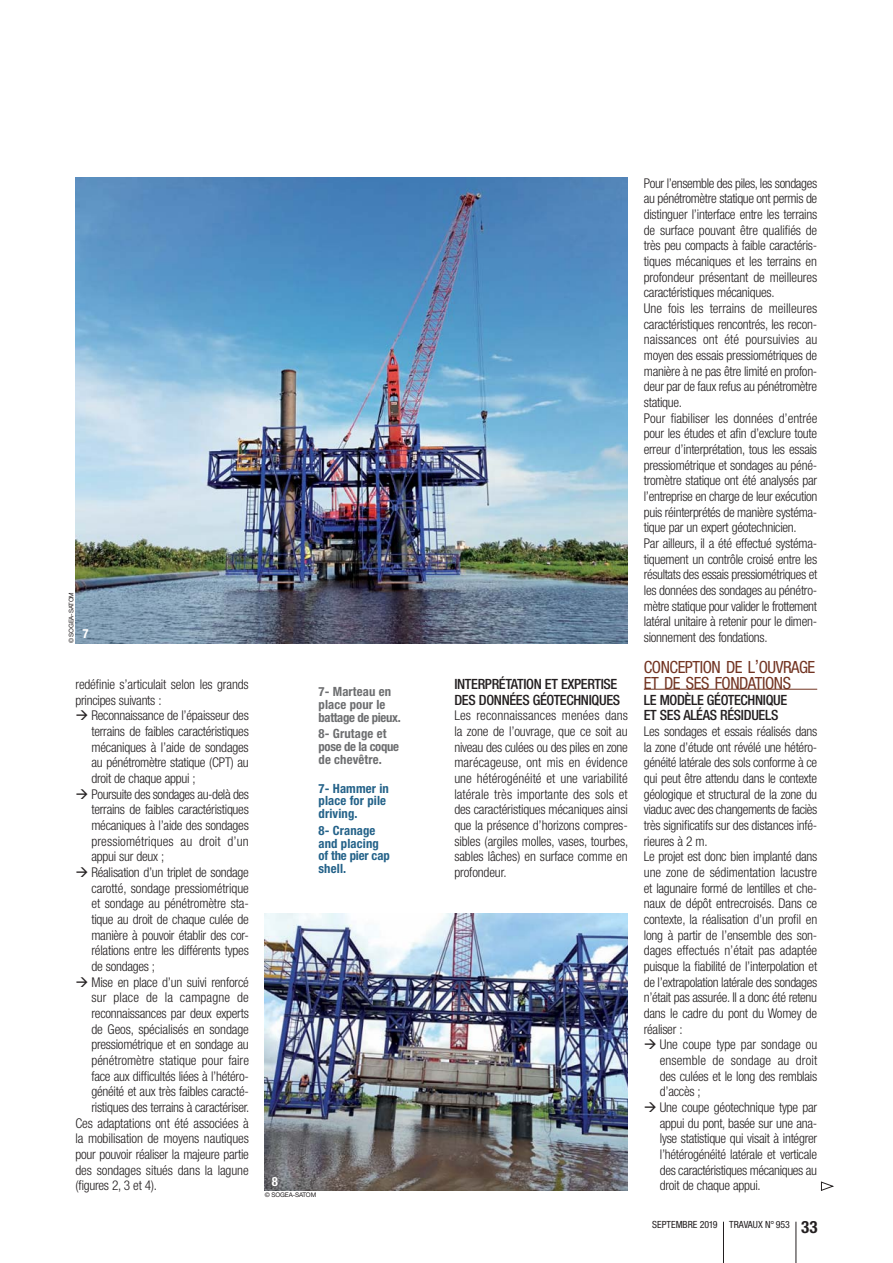
<style>
.page{position:relative;width:893px;height:1263px;background:#fff}
.page>*{position:absolute;margin:0;border:0;box-sizing:border-box;transform-origin:0 0}
.t1{font:condensed 16.8px/15.6px "Helvetica Neue";letter-spacing:-.03em;color:#723422}
.t2{font:500 condensed 14.1px/15.6px "Helvetica Neue";letter-spacing:-.025em;color:#231f20}
.t3{font:300 condensed 13.5px/15.6px "Helvetica Neue";letter-spacing:-.02em;color:#231f20}
.t4{font:300 condensed 13.5px "Helvetica Neue";letter-spacing:.01em;color:#231f20}
.t5{font:300 condensed 13.5px "Helvetica Neue";color:#231f20}
.t6{font:700 condensed 12.75px/12.8px "Helvetica Neue";letter-spacing:.01em;color:#6d6e70}
.t7{font:700 condensed 12.75px/12.8px "Helvetica Neue";letter-spacing:.01em;color:#246289}
.t8{font:700 condensed 12.75px "Helvetica Neue";color:#fff}
.t9{font:condensed 9.9px "Helvetica Neue";color:#231f20}
.t10{font:6.3px "Helvetica Neue";letter-spacing:-.02em;color:#231f20}
.s1{font-size:18.45px}
.s2{font-weight:700;font-size:16.95px}
</style>
<div class="page">
<hr style="left:723px;top:1222px;width:1px;height:41px;background:#231f20">
<hr style="left:796px;top:1222px;width:1px;height:41px;background:#231f20">
<hr style="left:644px;top:689px;width:173px;height:1px;background:#723422">
<img style="left:75px;top:178px;width:553px;height:465px">
<img style="left:265px;top:913px;width:363px;height:278px">
<svg style="left:821px;top:1182px;width:13px;height:9px"></svg>
<p class="t10" style="left:69px;top:643px;width:53px;rotate:-90deg">© SOGEA-SATOM</p>
<p class="t8" style="left:82px;top:629px;width:8px">7</p>
<p class="t3" style="left:75px;top:678px;width:175px">redéfinie s’articulait selon les grands principes suivants :</p>
<p class="t3" style="left:91px;top:709px;width:159px">Reconnaissance de l’épaisseur des</p>
<p class="t3" style="left:91px;top:725px;width:159px">terrains de faibles caractéristiques</p>
<p class="t3" style="left:91px;top:740px;width:159px">mécaniques à l’aide de sondages</p>
<p class="t3" style="left:91px;top:756px;width:159px">au pénétromètre statique ( CPT ) au</p>
<p class="t3" style="left:91px;top:772px;width:106px">droit de chaque appui ;</p>
<p class="t3" style="left:91px;top:787px;width:159px">Poursuite des sondages au-delà des</p>
<p class="t3" style="left:91px;top:803px;width:159px">terrains de faibles caractéristiques</p>
<p class="t3" style="left:91px;top:819px;width:159px">mécaniques à l’aide des sondages</p>
<p class="t4" style="left:91px;top:836px;width:159px">pressiométriques au droit d’un</p>
<p class="t3" style="left:91px;top:850px;width:74px">appui sur deux ;</p>
<p class="t3" style="left:91px;top:866px;width:159px">Réalisation d’un triplet de sondage</p>
<p class="t3" style="left:91px;top:881px;width:159px">carotté, sondage pressiométrique</p>
<p class="t3" style="left:91px;top:897px;width:159px">et sondage au pénétromètre sta-</p>
<p class="t3" style="left:91px;top:913px;width:159px">tique au droit de chaque culée de</p>
<p class="t3" style="left:91px;top:928px;width:159px">manière à pouvoir établir des cor-</p>
<p class="t3" style="left:91px;top:944px;width:159px">rélations entre les différents types</p>
<p class="t3" style="left:91px;top:960px;width:65px">de sondages ;</p>
<p class="t3" style="left:91px;top:975px;width:159px">Mise en place d’un suivi renforcé</p>
<p class="t4" style="left:91px;top:993px;width:159px">sur place de la campagne de</p>
<p class="t3" style="left:91px;top:1007px;width:159px">reconnaissances par deux experts</p>
<p class="t3" style="left:91px;top:1022px;width:159px">de Geos, spécialisés en sondage</p>
<p class="t3" style="left:91px;top:1038px;width:159px">pressiométrique et en sondage au</p>
<p class="t5" style="left:91px;top:1055px;width:159px">pénétromètre statique pour faire</p>
<p class="t3" style="left:91px;top:1069px;width:159px">face aux difficultés liées à l’hétéro-</p>
<p class="t3" style="left:91px;top:1085px;width:159px">généité et aux très faibles caracté-</p>
<p class="t3" style="left:91px;top:1101px;width:159px">ristiques des terrains à caractériser.</p>
<p class="t3" style="left:75px;top:1116px;width:175px">Ces adaptations ont été associées à</p>
<p class="t3" style="left:75px;top:1132px;width:175px">la mobilisation de moyens nautiques</p>
<p class="t3" style="left:75px;top:1148px;width:175px">pour pouvoir réaliser la majeure partie</p>
<p class="t3" style="left:75px;top:1163px;width:175px">des sondages situés dans la lagune</p>
<p class="t3" style="left:75px;top:1179px;width:83px">( figures 2, 3 et 4 ).</p>
<p class="t6" style="left:318px;top:686px;width:84px">7- Marteau en place pour le battage de pieux.</p>
<p class="t6" style="left:318px;top:729px;width:82px">8- Grutage et pose de la coque de chevêtre.</p>
<p class="t7" style="left:318px;top:783px;width:72px">7- Hammer in place for pile driving.</p>
<p class="t7" style="left:318px;top:825px;width:73px">8- Cranage and placing of the pier cap shell.</p>
<p class="t8" style="left:272px;top:1176px;width:8px">8</p>
<p class="t10" style="left:265px;top:1193px;width:53px">© SOGEA-SATOM</p>
<p class="t2" style="left:454px;top:677px;width:167px">INTERPRÉTATION ET EXPERTISE<br>DES DONNÉES GÉOTECHNIQUES</p>
<p class="t3" style="left:454px;top:709px;width:175px;text-align:justify">Les reconnaissances menées dans la zone de l’ouvrage, que ce soit au niveau des culées ou des piles en zone marécageuse, ont mis en évidence une hétérogénéité et une variabilité latérale très importante des sols et des caractéristiques mécaniques ainsi que la présence d’horizons compres&shy;sibles ( argiles molles, vases, tourbes, sables lâches ) en surface comme en profondeur.</p>
<p class="t3" style="left:644px;top:176px;width:175px">Pour l’ensemble des piles, les sondages au pénétromètre statique ont permis de distinguer l’interface entre les terrains de surface pouvant être qualifiés de très peu compacts à faible caractéris&shy;tiques mécaniques et les terrains en profondeur présentant de meilleures caractéristiques mécaniques.<br>Une fois les terrains de meilleures caractéristiques rencontrés, les recon&shy;naissances ont été poursuivies au moyen des essais pressiométriques de manière à ne pas être limité en profon&shy;deur par de faux refus au pénétromètre statique.<br>Pour fiabiliser les données d’entrée pour les études et afin d’exclure toute erreur d’interprétation, tous les essais pressiométrique et sondages au péné&shy;tromètre statique ont été analysés par l’entreprise en charge de leur exécution puis réinterprétés de manière systéma&shy;tique par un expert géotechnicien.<br>Par ailleurs, il a été effectué systéma&shy;tiquement un contrôle croisé entre les résultats des essais pressiométriques et les données des sondages au pénétro&shy;mètre statique pour valider le frottement latéral unitaire à retenir pour le dimen&shy;sionnement des fondations.</p>
<p class="t1" style="left:644px;top:661px;width:173px">CONCEPTION DE L<span class="s1">’</span>OUVRAGE<br>ET DE SES FONDATIONS</p>
<p class="t2" style="left:644px;top:693px;width:145px">LE MODÈLE GÉOTECHNIQUE<br>ET SES ALÉAS RÉSIDUELS</p>
<p class="t3" style="left:644px;top:725px;width:175px">Les sondages et essais réalisés dans la zone d’étude ont révélé une hétéro&shy;généité latérale des sols conforme à ce qui peut être attendu dans le contexte géologique et structural de la zone du viaduc avec des changements de faciès très significatifs sur des distances infé&shy;rieures à 2 m.<br>Le projet est donc bien implanté dans une zone de sédimentation lacustre et lagunaire formé de lentilles et che&shy;naux de dépôt entrecroisés. Dans ce contexte, la réalisation d’un profil en long à partir de l’ensemble des son&shy;dages effectués n’était pas adaptée puisque la fiabilité de l’interpolation et de l’extrapolation latérale des sondages n’était pas assurée. Il a donc été retenu dans le cadre du pont du Womey de réaliser :</p>
<p class="t3" style="left:660px;top:1038px;width:159px">Une coupe type par sondage ou ensemble de sondage au droit des culées et le long des remblais d’accès ;<br>Une coupe géotechnique type par appui du pont, basée sur une ana&shy;lyse statistique qui visait à intégrer l’hétérogénéité latérale et verticale des caractéristiques mécaniques au droit de chaque appui.</p>
<p class="t9" style="left:652px;top:1221px;width:167px">SEPTEMBRE 2019 TRAVAUX N° 953 <span class="s2">33</span></p>
</div>
